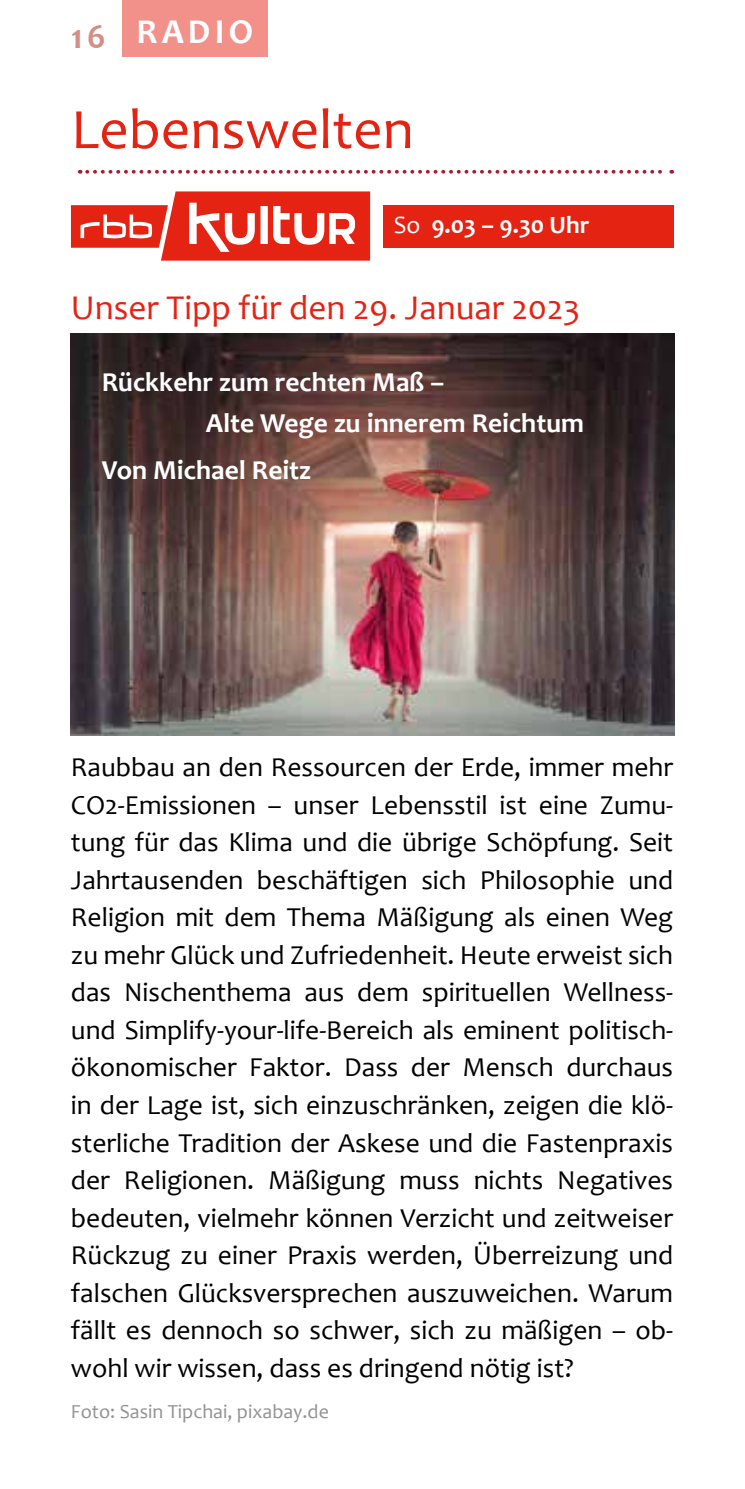
<style>
.page{position:relative;width:745px;height:1489px;background:#fff}
.page>*{position:absolute;margin:0;border:0;box-sizing:border-box;transform-origin:0 0}
.t1{font:57.5px "Candara";color:#e42313}
.t2{font:35px "Candara";color:#e42313}
.t3{font:700 35px "Candara";letter-spacing:.12em;color:#fff}
.t4{font:700 35px "Candara";color:#d18f86}
.t5{font:27.5px/37.5px "Candara";color:#000;text-align:justify}
.t6{font:700 27.5px/40px "Candara";color:#fff}
.t7{font:700 25px "Candara";color:#fff}
.t8{font:20px "Candara";color:#929292}
.s1{font-weight:400}
</style>
<div class="page">
<img style="left:71px;top:333px;width:602px;height:402px">
<div style="left:122px;top:0;width:146px;height:57px;background:#f19189"></div>
<svg style="left:87px;top:170px;width:584px;height:4px"></svg>
<div style="left:383px;top:205px;width:290px;height:43px;background:#e42313"></div>
<svg style="left:71px;top:191px;width:299px;height:70px"></svg>
<p class="t4" style="left:71px;top:16px;width:36px">16</p>
<p class="t3" style="left:136px;top:11px;width:118px">RADIO</p>
<h1 class="t1" style="left:71px;top:95px;width:344px">Lebenswelten</h1>
<p class="t7" style="left:393px;top:209px;width:197px"><span class="s1">So</span> 9.03 – 9.30 Uhr</p>
<p class="t2" style="left:71px;top:286px;width:510px">Unser Tipp für den 29. Januar 2023</p>
<p class="t6" style="left:205px;top:362px;width:380px;text-indent:-104px">Rückkehr zum rechten Maß –<br>Alte Wege zu innerem Reichtum</p>
<p class="t6" style="left:102px;top:449px;width:211px">Von Michael Reitz</p>
<p class="t5" style="left:71px;top:748px;width:603px">Raubbau an den Ressourcen der Erde, immer mehr CO2-Emissionen – unser Lebensstil ist eine Zumu&shy;tung für das Klima und die übrige Schöpfung. Seit Jahrtausenden beschäftigen sich Philosophie und Religion mit dem Thema Mäßigung als einen Weg zu mehr Glück und Zufriedenheit. Heute erweist sich das Nischenthema aus dem spirituellen Wellness&shy;und Simplify-your-life-Bereich als eminent politisch&shy;ökonomischer Faktor. Dass der Mensch durchaus in der Lage ist, sich einzuschränken, zeigen die klö&shy;sterliche Tradition der Askese und die Fastenpraxis der Religionen. Mäßigung muss nichts Negatives bedeuten, vielmehr können Verzicht und zeitweiser Rückzug zu einer Praxis werden, Überreizung und falschen Glücksversprechen auszuweichen. Warum fällt es dennoch so schwer, sich zu mäßigen – ob&shy;wohl wir wissen, dass es dringend nötig ist?</p>
<p class="t8" style="left:71px;top:1399px;width:259px">Foto: Sasin Tipchai, pixabay.de</p>
</div>
